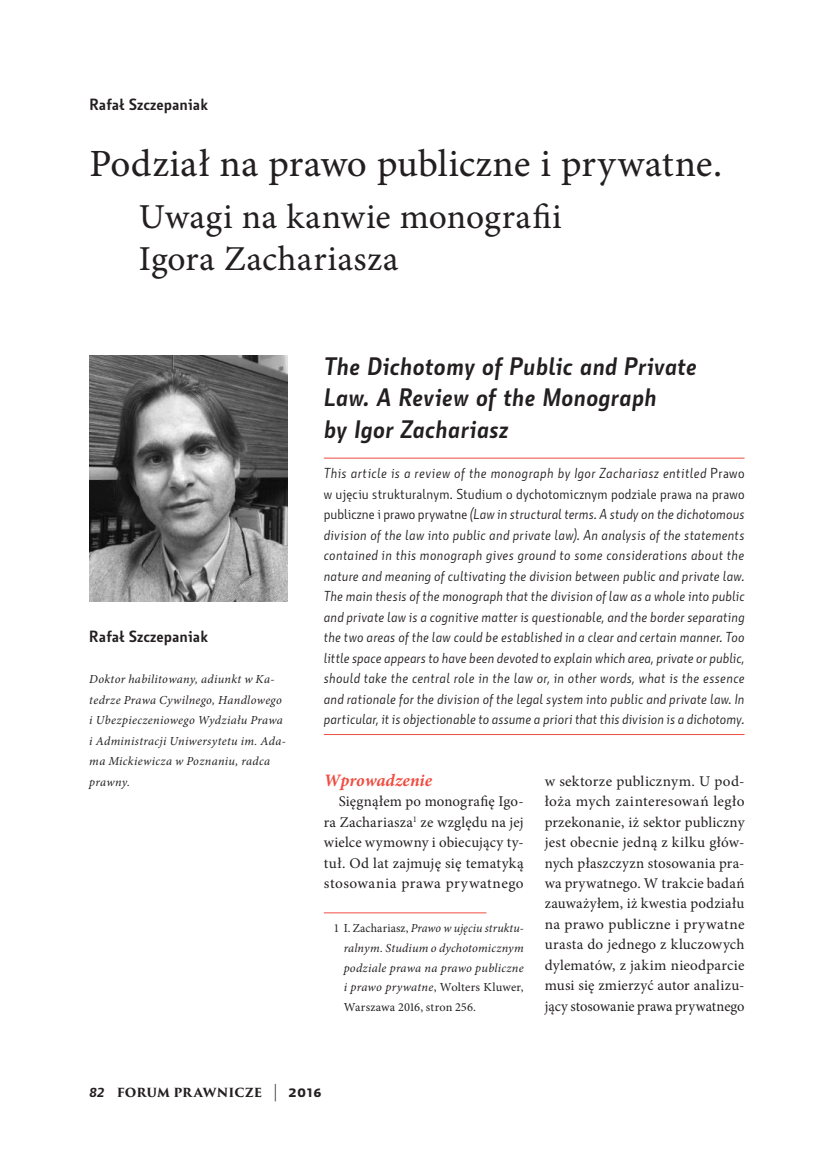
<style>
.page{position:relative;width:819px;height:1166px;background:#fff}
.page>*{position:absolute;margin:0;border:0;box-sizing:border-box;transform-origin:0 0}
.t1{font:38.5px "Minion Pro Capt";letter-spacing:.005em;color:#231f20}
.t2{font:35px/42px "Minion Pro Capt";letter-spacing:.01em;color:#231f20}
.t3{font:italic 700 24.5px/31.5px "Botanika";letter-spacing:-.005em;color:#231f20}
.t4{font:italic 700 17.5px "Minion Pro";color:#ef4d41}
.t5{font:700 15.75px "Botanika";color:#231f20}
.t6{font:14.88px/20.5px "Minion Pro";letter-spacing:.015em;color:#231f20;text-align:justify}
.t7{font:italic 14px/20.5px "Botanika Lite";letter-spacing:.01em;color:#231f20;text-align:justify}
.t8{font:italic 12.25px/20.5px "Minion Pro";letter-spacing:.025em;color:#231f20}
.t9{font:700 12.25px "Trajan Pro 3";letter-spacing:.005em;color:#231f20}
.s1{font-style:normal}
.s2{font-family:"Botanika";font-weight:800;font-style:italic;font-size:12.6px}
.s3{font-weight:400;font-size:17.5px}
.s4{font-family:"Botanika Bold SC";font-weight:400;font-size:17.5px}
</style>
<div class="page">
<hr style="left:324px;top:458px;width:420px;height:1px;background:#ef4d41">
<hr style="left:324px;top:734px;width:420px;height:1px;background:#ef4d41">
<img style="left:89px;top:355px;width:199px;height:246px">
<hr style="left:324px;top:912px;width:162px;height:1px;background:#ef4d41">
<p class="t5" style="left:89px;top:95px;width:120px">Rafał Szczepaniak</p>
<h1 class="t1" style="left:89px;top:141px;width:634px">Podział na prawo publiczne i prywatne.</h1>
<h2 class="t2" style="left:139px;top:198px;width:424px">Uwagi na kanwie monografii<br>Igora Zachariasza</h2>
<p class="t5" style="left:89px;top:627px;width:120px">Rafał Szczepaniak</p>
<p class="t8" style="left:89px;top:669px;width:198px">Doktor habilitowany, adiunkt w Ka&shy;tedrze Prawa Cywilnego, Handlowego i Ubezpieczeniowego Wydziału Prawa i Administracji Uniwersytetu im. Ada&shy;ma Mickiewicza w Poznaniu, radca prawny.</p>
<h3 class="t3" style="left:324px;top:350px;width:375px">The Dichotomy of Public and Private<br>Law. A Review of the Monograph<br>by Igor Zachariasz</h3>
<p class="t7" style="left:324px;top:463px;width:422px">This article is a review of the monograph by Igor Zachariasz entitled <span class="s1">Prawo w ujęciu strukturalnym. Studium o dychotomicznym podziale prawa na prawo publiczne i prawo prywatne</span> (Law in structural terms. A study on the dichotomous division of the law into public and private law). An analysis of the statements contained in this monograph gives ground to some considerations about the nature and meaning of cultivating the division between public and private law.<br>The main thesis of the monograph that the division of law as a whole into public and private law is a cognitive matter is questionable, and the border separating the two areas of the law could be established in a clear and certain manner. Too little space appears to have been devoted to explain which area, private or public, should take the central role in the law or, in other words, what is the essence and rationale for the division of the legal system into public and private law. In particular, it is objectionable to assume a priori that this division is a dichotomy.</p>
<p class="t4" style="left:324px;top:767px;width:110px">Wprowadzenie</p>
<p class="t6" style="left:324px;top:791px;width:201px;text-indent:15px">Sięgnąłem po monografię Igo&shy;ra Zachariasza<sup>1</sup> ze względu na jej wielce wymowny i obiecujący ty&shy;tuł. Od lat zajmuję się tematyką stosowania prawa prywatnego</p>
<p class="t8" style="left:344px;top:919px;width:181px;line-height:19.6px;text-align:justify;text-indent:-9px"><span class="s1">1 I. Zachariasz,</span> Prawo w ujęciu struktu&shy;ralnym. Studium o dychotomicznym podziale prawa na prawo publiczne i prawo prywatne<span class="s1">, Wolters Kluwer, Warszawa 2016, stron 256.</span></p>
<p class="t6" style="left:544px;top:771px;width:201px">w sektorze publicznym. U pod&shy;łoża mych zainteresowań legło przekonanie, iż sektor publiczny jest obecnie jedną z kilku głów&shy;nych płaszczyzn stosowania pra&shy;wa prywatnego. W trakcie badań zauważyłem, iż kwestia podziału na prawo publiczne i prywatne urasta do jednego z kluczowych dylematów, z jakim nieodparcie musi się zmierzyć autor analizu&shy;jący stosowanie prawa prywatnego</p>
<p class="t9" style="left:89px;top:1083px;width:234px"><span class="s2">82</span> FORUM PR AWNICZE <span class="s3">|</span> <span class="s4">2016</span></p>
</div>
